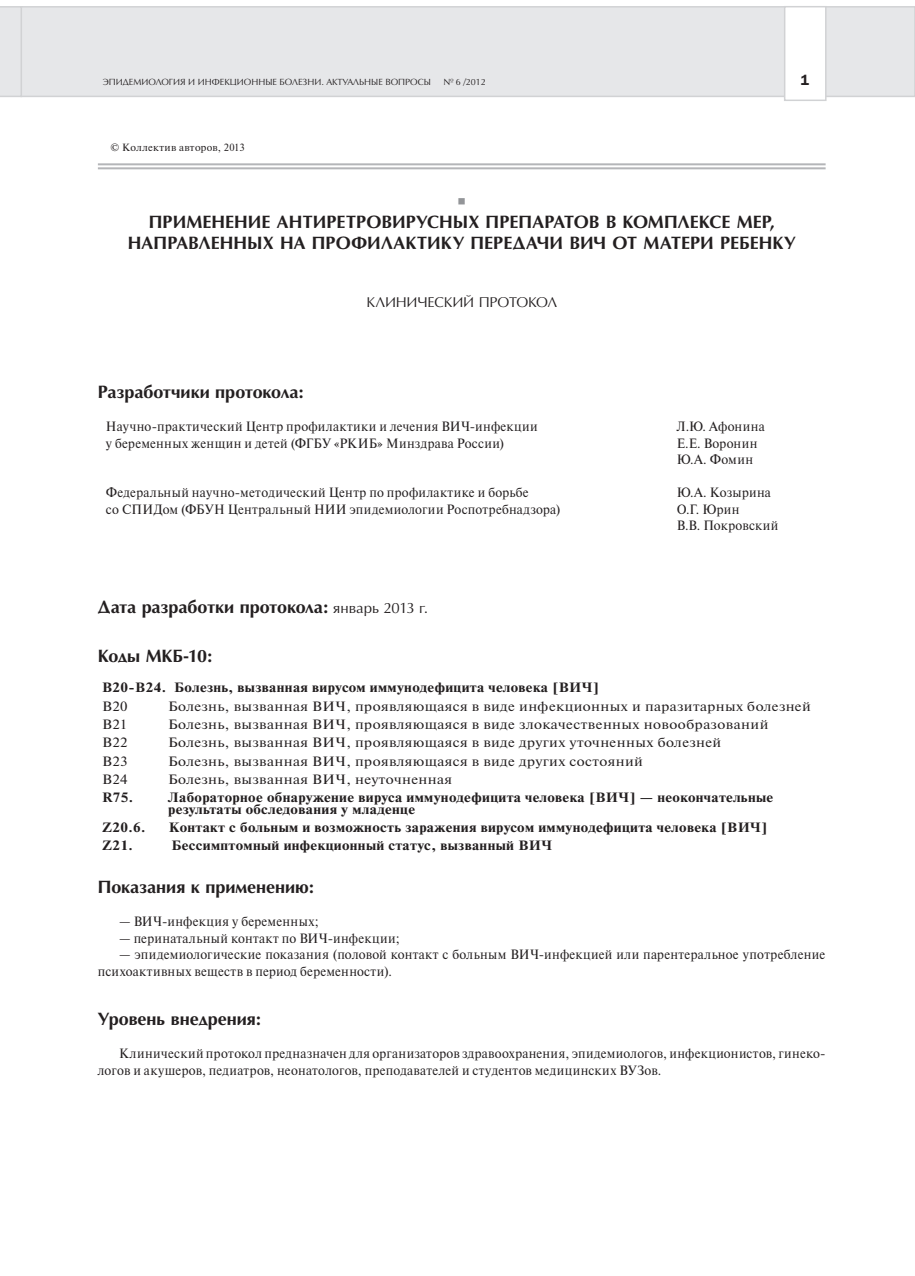
<style>
.page{position:relative;width:915px;height:1276px;background:#fff}
.page>*{position:absolute;margin:0;border:0;box-sizing:border-box;transform-origin:0 0}
.t1{font:700 18px/21px "AG Opus HRC";color:#231f20}
.t2{font:15px "Franklin Gothic Demi C";color:#231f20}
.t3{font:15px "Pi Graph A";color:#939598}
.t4{font:14.25px "AG Opus HRC";letter-spacing:-.01em;color:#231f20}
.t5{font:13.5px/16.5px "Newton";letter-spacing:.025em;color:#231f20;scale:.95 1}
.t6{font:13.5px "Newton";letter-spacing:.025em;color:#231f20;scale:1.1 1}
.t7{font:700 13.5px/12.8px "Newton";letter-spacing:.025em;color:#231f20;scale:1.1 1}
.t8{font:10.5px "Newton";letter-spacing:.03em;color:#231f20}
.t9{font:9px "AG Opus HRC";color:#231f20}
.s1{font-weight:400;font-size:15px}
</style>
<div class="page">
<div style="left:21px;top:7px;width:893px;height:89px;background:#e6e7e9"></div>
<div style="left:21px;top:6px;width:893px;height:91px;border:2px solid #d1d2d4"></div>
<svg style="left:0;top:6px;width:22px;height:91px;background:#e3e4e6"></svg>
<div style="left:783px;top:6px;width:43px;height:95px;background:#fff;border:2px solid #d1d2d4"></div>
<hr style="left:98px;top:163px;width:727px;height:2px;background:#b4b5b8">
<hr style="left:98px;top:167px;width:727px;height:2px;background:#b4b5b8">
<p class="t9" style="left:103px;top:76px;width:268px">ЭПИДЕМИОЛОГИЯ И ИНФЕКЦИОННЫЕ БОЛЕЗНИ. Актуальные</p>
<p class="t9" style="left:385px;top:76px;width:45px">воп росы</p>
<p class="t9" style="left:443px;top:76px;width:44px">№ 6 /2012</p>
<p class="t2" style="left:800px;top:72px;width:11px">1</p>
<p class="t8" style="left:111px;top:139px;width:135px">© Коллектив авторов, 2013</p>
<p class="t3" style="left:457px;top:195px;width:9px">6</p>
<h1 class="t1" style="left:128px;top:211px;width:648px;text-indent:21px">Применение антиретровирусных п репаратов в комплексе мер, нап равленных на п рофилактику п ередачи ВИЧ</h1>
<h1 class="t1" style="left:612px;top:232px;width:185px">от матери ребенку</h1>
<p class="t4" style="left:366px;top:294px;width:21px">Клини</p>
<p class="t4" style="left:417px;top:294px;width:111px">чески й протокол</p>
<h1 class="t1" style="left:98px;top:382px;width:207px">Разработчики протокола:</h1>
<p class="t5" style="left:106px;top:418px;width:456px">Научно-практический Центр профилактики и лечения ВИЧ-инфекции у беременных женщин и детей (ФГБУ «РКИБ» Минздрава России)</p>
<p class="t5" style="left:676px;top:418px;width:94px">Л.Ю. Афонина<br>Е.Е. Воронин<br>Ю.А. Фомин</p>
<p class="t5" style="left:106px;top:484px;width:480px">Федеральный научно-методический Центр по профилактике и борьбе<br>со СПИДом (ФБУН Центральный НИИ эпидемиологии Роспотребнадзора)</p>
<p class="t5" style="left:676px;top:484px;width:108px">Ю.А. Козырина<br>О.Г. Юрин<br>В.В. Покровский</p>
<h1 class="t1" style="left:98px;top:596px;width:331px">Дата разработки протокола: <span class="s1">январь 2013 г.</span></h1>
<h1 class="t1" style="left:98px;top:646px;width:61px">Коды МКБ</h1>
<h1 class="t1" style="left:183px;top:646px;width:30px">-10:</h1>
<p class="t7" style="left:102px;top:681px;width:453px">B20-B24. Болезнь, вызванная вирусом иммунодефицита человека [ВИЧ]</p>
<p class="t6" style="left:102px;top:696px;width:25px">B20</p>
<p class="t6" style="left:168px;top:696px;width:585px">Болезнь, вызванная ВИЧ, проявляющаяся в виде инфекционных и паразитарных болезней</p>
<p class="t6" style="left:102px;top:715px;width:24px">B21</p>
<p class="t6" style="left:168px;top:715px;width:547px">Болезнь, вызванная ВИЧ, проявляющаяся в виде злокачественных новообразований</p>
<p class="t6" style="left:102px;top:733px;width:25px">B22</p>
<p class="t6" style="left:168px;top:733px;width:504px">Болезнь, вызванная ВИЧ, проявляющаяся в виде других уточненных болезней</p>
<p class="t6" style="left:102px;top:751px;width:24px">B23</p>
<p class="t6" style="left:168px;top:751px;width:433px">Болезнь, вызванная ВИЧ, проявляющаяся в виде других состояний</p>
<p class="t6" style="left:102px;top:769px;width:25px">B24</p>
<p class="t6" style="left:168px;top:769px;width:260px">Болезнь, вызванная ВИЧ, неуточненная</p>
<p class="t7" style="left:102px;top:791px;width:30px">R75.</p>
<p class="t7" style="left:168px;top:791px;width:551px">Лабораторное обнаружение вируса иммунодефицита человека [ВИЧ] — неокончательные результаты обследования у младенце</p>
<p class="t7" style="left:102px;top:821px;width:41px">Z20.6.</p>
<p class="t7" style="left:169px;top:821px;width:545px">Контакт с больным и возможность заражения вирусом иммунодефицита человека [ВИЧ]</p>
<p class="t7" style="left:102px;top:839px;width:29px">Z21.</p>
<p class="t7" style="left:171px;top:839px;width:347px">Бессимптомный инфекционный статус, вызванный ВИЧ</p>
<h1 class="t1" style="left:98px;top:877px;width:217px">Показания к применению:</h1>
<p class="t5" style="left:119px;top:913px;width:211px">— ВИЧ-инфекция у беременных;</p>
<p class="t5" style="left:119px;top:929px;width:297px">— перинатальный контакт по ВИЧ-инфекции;</p>
<p class="t5" style="left:98px;top:946px;width:767px;text-indent:21px">— эпидемиологические показания (половой контакт с больным ВИЧ-инфекцией или парентеральное употребление психоактивных веществ в период беременности).</p>
<h1 class="t1" style="left:98px;top:1009px;width:164px">Уровень внедрения:</h1>
<p class="t5" style="left:98px;top:1045px;width:767px;text-indent:21px">Клинический протокол предназначен для организаторов здравоохранения, эпидемиологов, инфекционистов, гинеко&shy;логов и акушеров, педиатров, неонатологов, преподавателей и студентов медицинских ВУЗов.</p>
</div>
